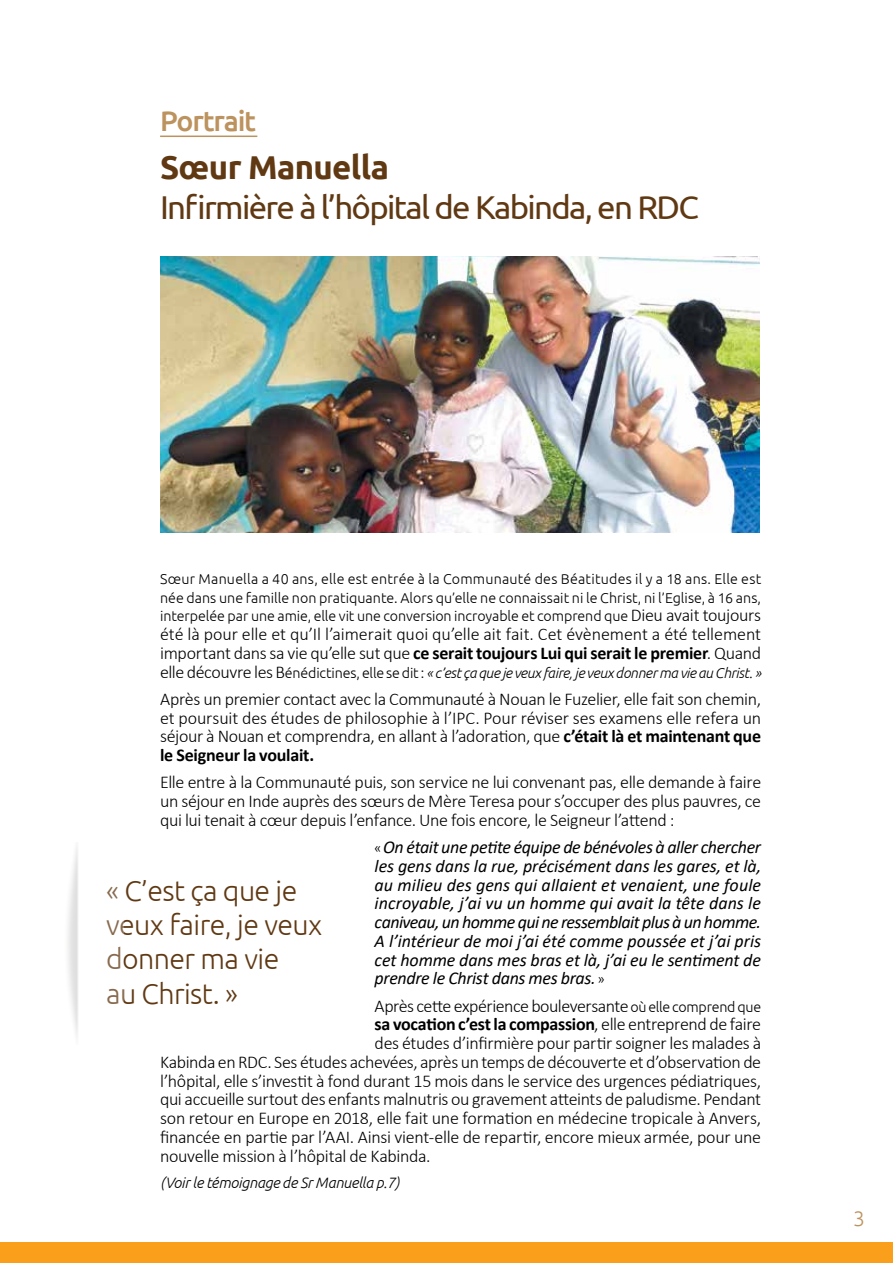
<style>
.page{position:relative;width:893px;height:1263px;background:#fff}
.page>*{position:absolute;margin:0;border:0;box-sizing:border-box;transform-origin:0 0}
.t1{font:33px "Ubuntu";letter-spacing:-.05em;color:#603913}
.t2{font:700 33px "Ubuntu";letter-spacing:-.02em;color:#603913}
.t3{font:300 28.5px/34.2px "Ubuntu";letter-spacing:-.02em;color:#603913}
.t4{font:500 28.5px "Ubuntu";letter-spacing:-.045em;color:#bc935e}
.t5{font:300 21px "Ubuntu";color:#bc935e}
.t6{font:300 18px/18.8px "Calibri";letter-spacing:-.02em;color:#000;text-align:justify}
.t7{font:italic 18px/18.8px "Calibri";letter-spacing:-.015em;color:#000;text-align:justify}
.t8{font:700 18px "Calibri";letter-spacing:-.015em;color:#000}
.t9{font:italic 300 15px "Ubuntu";letter-spacing:-.015em;color:#000}
.t10{font:300 14.25px/18.8px "Ubuntu";letter-spacing:-.005em;color:#000;text-align:justify}
.t11{font:italic 300 14.25px "Ubuntu";letter-spacing:-.02em;color:#000}
.s1{font-family:"Calibri";font-size:18px}
.s2{font-weight:700}
.s3{font-family:"Calibri";font-style:normal;font-size:18px}
.s4{font-style:normal}
.s5{font-family:"Ubuntu";font-weight:300;font-style:normal;font-size:14.25px}
.s6{font-family:"Ubuntu";font-size:14.25px}
.s7{font-weight:300}
</style>
<div class="page">
<div style="left:0;top:1242px;width:893px;height:21px;background:#f99f1c"></div>
<img style="left:160px;top:256px;width:600px;height:277px">
<hr style="left:160px;top:136px;width:97px;height:1px;background:#bc935e">
<img style="left:68px;top:847px;width:10px;height:189px">
<h2 class="t4" style="left:160px;top:103px;width:98px">Portrait</h2>
<h1 class="t2" style="left:160px;top:148px;width:231px">Sœur Manuella</h1>
<h1 class="t1" style="left:160px;top:187px;width:540px">Infirmière à l’hôpital de Kabinda, en RDC</h1>
<p class="t10" style="left:160px;top:569px;width:603px">Sœur Manuella a 40 ans, elle est entrée à la Communauté des Béatitudes il y a 18 ans. Elle est née dans une famille non pratiquante. Alors qu’elle ne connaissait ni le Christ, ni l’Eglise, à 16 ans, interpelée par une amie, elle vit une conversion incroyable et comprend que <span class="s1">Dieu avait toujours</span></p>
<p class="t6" style="left:160px;top:625px;width:603px">été là pour elle et qu’Il l’aimerait quoi qu’elle ait fait. Cet évènement a été tellement important dans sa vie qu’elle sut que <span class="s2">ce serait toujours Lui qui serait le premier</span>. Quand</p>
<p class="t11" style="left:160px;top:664px;width:603px"><span class="s3">elle découvre les B</span><span class="s4">énédictines, elle se dit :</span> « c’est ça que je veux faire, je veux donner ma vie au Christ. »</p>
<p class="t6" style="left:160px;top:689px;width:603px">Après un premier contact avec la Communauté à Nouan le Fuzelier, elle fait son chemin, et poursuit des études de philosophie à l’IPC. Pour réviser ses examens elle refera un séjour à Nouan et comprendra, en allant à l’adoration, que <span class="s2">c’était là et maintenant que le Seigneur la voulait.</span></p>
<p class="t6" style="left:160px;top:773px;width:603px">Elle entre à la Communauté puis, son service ne lui convenant pas, elle demande à faire un séjour en Inde auprès des sœurs de Mère Teresa pour s’occuper des plus pauvres, ce qui lui tenait à cœur depuis l’enfance. Une fois encore, le Seigneur l’attend :</p>
<p class="t7" style="left:375px;top:837px;width:388px"><span class="s5">«</span> On était une petite équipe de bénévoles à aller chercher les gens dans la rue, précisément dans les gares, et là, au milieu des gens qui allaient et venaient, une foule incroyable, j’ai vu un homme qui avait la tête dans le caniveau, un homme qui ne ressemblait plus à un homme.<br>A l’intérieur de moi j’ai été comme poussée et j’ai pris cet homme dans mes bras et là, j’ai eu le sentiment de prendre le Christ dans mes bras. <span class="s5">»</span></p>
<p class="t6" style="left:375px;top:996px;width:388px">Après cette expérience bouleversante <span class="s6">où elle comprend que</span></p>
<p class="t8" style="left:375px;top:1012px;width:388px">sa vocation c’est la compassion<span class="s7">, elle entreprend de faire</span></p>
<p class="t6" style="left:375px;top:1034px;width:388px">des études d’infirmière pour partir soigner les malades à</p>
<p class="t6" style="left:160px;top:1052px;width:603px">Kabinda en RDC. Ses études achevées, après un temps de découverte et d’observation de</p>
<p class="t6" style="left:160px;top:1071px;width:603px">l’hôpital, elle s’investit à fond durant 15 mois dans le service des urgences pédiatriques,</p>
<p class="t6" style="left:160px;top:1090px;width:603px">qui accueille surtout des enfants malnutris ou gravement atteints de paludisme. Pendant</p>
<p class="t6" style="left:160px;top:1109px;width:603px">son retour en Europe en 2018, elle fait une formation en médecine tropicale à Anvers,</p>
<p class="t6" style="left:160px;top:1127px;width:603px">financée en partie par l’AAI. Ainsi vient-elle de repartir, encore mieux armée, pour une</p>
<p class="t6" style="left:160px;top:1146px;width:272px">nouvelle mission à l’hôpital de Kabinda.</p>
<p class="t9" style="left:160px;top:1174px;width:241px">(Voir le témoignage de Sr Manuella p.7)</p>
<h2 class="t3" style="left:106px;top:873px;width:218px">« C’est ça que je veux faire, je veux donner ma vie<br>au Christ. »</h2>
<p class="t5" style="left:853px;top:1206px;width:13px">3</p>
</div>
